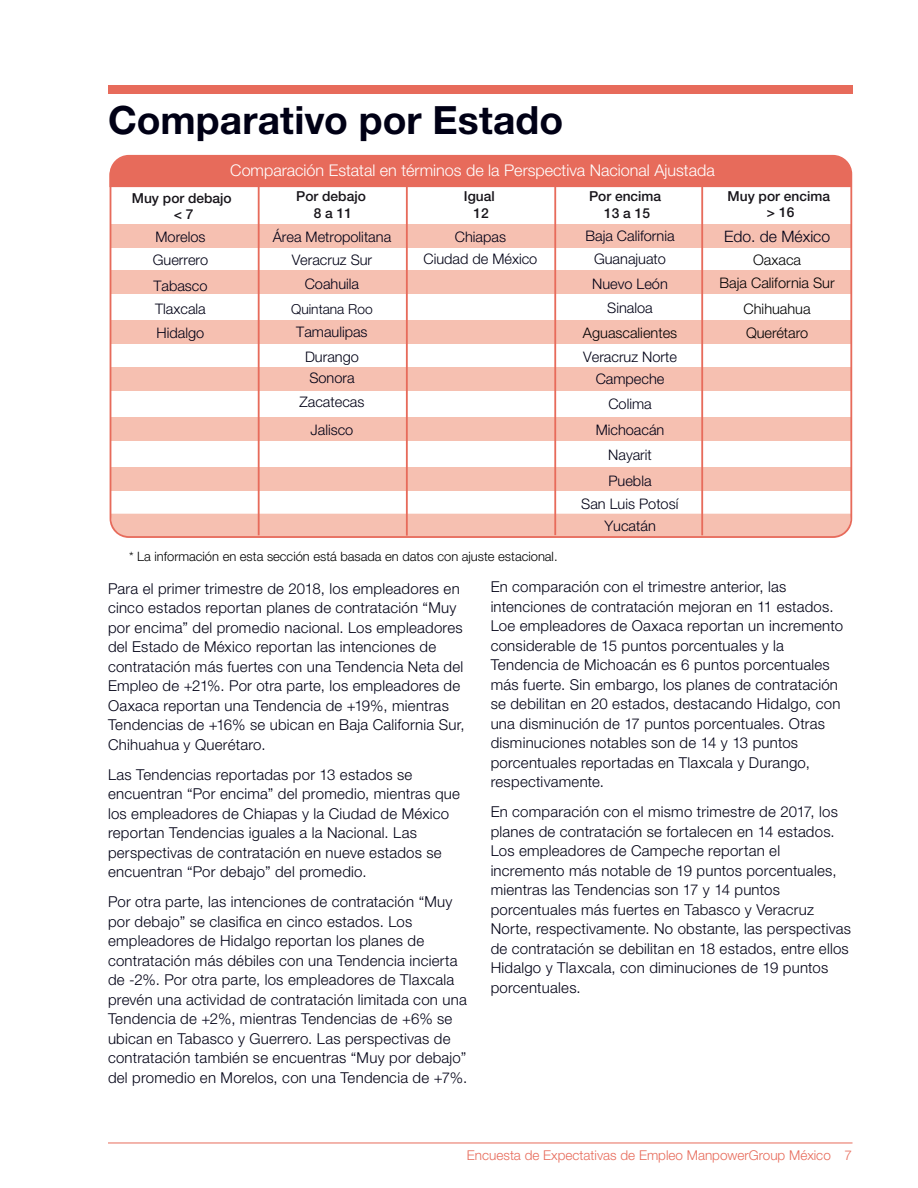
<style>
.page{position:relative;width:918px;height:1188px;background:#fff}
.page>*{position:absolute;margin:0;border:0;box-sizing:border-box;transform-origin:0 0}
.Section_Headings{font:700 39px "Helvetica Neue LT Std";color:#000015}
.t1{font:300 16.2px "Helvetica Neue LT Std";color:#fff}
.t2{font:300 15.75px "Helvetica Neue";color:#000015}
.TEXT{font:300 15px/19.5px "Helvetica Neue LT Std";letter-spacing:.015em;color:#000015}
.t3{font:300 14.55px/23.4px "Helvetica Neue";color:#000015;text-align:center}
.t4{font:300 14.55px/22.6px "Helvetica Neue LT Std";color:#000001}
.t5{font:500 13.8px/16.5px "Helvetica Neue LT Std";color:#17141a;text-align:center}
.t6{font:300 13.8px "Helvetica Neue";color:#000015}
.t7{font:300 13.5px "Helvetica Neue LT Std";color:#e76b5b}
.t8{font:300 12.9px "Helvetica Neue LT Std";color:#000001}
.s1{font-family:"Helvetica Neue";color:#000015}
</style>
<div class="page">
<hr style="left:108px;top:1143px;width:745px;height:1px;background:#e76b5b">
<div style="left:108px;top:85px;width:744px;height:9px;background:#e76b5b"></div>
<div style="left:111px;top:514px;width:740px;height:21px;background:#f6c0b1"></div>
<div style="left:111px;top:224px;width:740px;height:24px;background:#f6c0b1"></div>
<div style="left:111px;top:270px;width:740px;height:24px;background:#f6c0b1"></div>
<div style="left:111px;top:320px;width:740px;height:24px;background:#f6c0b1"></div>
<div style="left:111px;top:367px;width:740px;height:24px;background:#f6c0b1"></div>
<div style="left:111px;top:467px;width:740px;height:24px;background:#f6c0b1"></div>
<div style="left:111px;top:417px;width:740px;height:24px;background:#f6c0b1"></div>
<div style="left:109px;top:156px;width:742px;height:31px;background:#e76b5b"></div>
<div style="left:110px;top:155px;width:742px;height:383px;border:2px solid #e76b5b;border-radius:18px"></div>
<hr style="left:701px;top:186px;width:2px;height:349px;background:#e76b5b">
<hr style="left:554px;top:186px;width:2px;height:349px;background:#e76b5b">
<hr style="left:406px;top:186px;width:2px;height:350px;background:#e76b5b">
<hr style="left:258px;top:186px;width:2px;height:349px;background:#e76b5b">
<p class="Section_Headings" style="left:108px;top:96px;width:457px">Comparativo por Estado</p>
<p class="t1" style="left:230px;top:161px;width:486px">Comparación Estatal en términos de la Perspectiva Nacional Ajustada</p>
<p class="t5" style="left:132px;top:190px;width:101px">Muy por debajo &lt; 7</p>
<p class="t3" style="left:153px;top:224px;width:57px;text-align:left">Morelos<br>Guerrero</p>
<p class="t3" style="left:153px;top:273px;width:56px;text-align:left">Tabasco<br>Tlaxcala<br>Hidalgo</p>
<p class="t5" style="left:296px;top:188px;width:71px">Por debajo<br>8 a 11</p>
<p class="t5" style="left:464px;top:188px;width:32px">Igual<br>12</p>
<p class="t5" style="left:589px;top:188px;width:74px">Por encima<br>13 a 15</p>
<p class="t5" style="left:728px;top:189px;width:104px;line-height:15.8px">Muy por encima &gt; 16</p>
<p class="t3" style="left:273px;top:224px;width:120px">Área Metropolitana<br>Veracruz Sur<br>Coahuila</p>
<p class="t6" style="left:291px;top:298px;width:83px">Quintana Roo</p>
<p class="t3" style="left:296px;top:319px;width:73px">Tamaulipas</p>
<p class="t3" style="left:305px;top:344px;width:55px">Durango</p>
<p class="t3" style="left:309px;top:365px;width:47px">Sonora</p>
<p class="t3" style="left:300px;top:389px;width:66px">Zacatecas</p>
<p class="t3" style="left:311px;top:417px;width:44px">Jalisco</p>
<p class="t3" style="left:423px;top:224px;width:115px;line-height:22.6px">Chiapas<br>Ciudad de México</p>
<p class="t3" style="left:585px;top:223px;width:91px">Baja California</p>
<p class="t2" style="left:724px;top:223px;width:108px">Edo. de México</p>
<p class="t3" style="left:594px;top:246px;width:73px">Guanajuato</p>
<p class="t3" style="left:592px;top:271px;width:77px">Nuevo León</p>
<p class="t3" style="left:607px;top:296px;width:47px">Sinaloa</p>
<p class="t4" style="left:583px;top:320px;width:96px;line-height:23.9px">Aguascalientes<br><span class="s1">Veracruz Norte</span></p>
<p class="t3" style="left:596px;top:365px;width:70px;line-height:25px">Campeche<br>Colima</p>
<p class="t3" style="left:596px;top:416px;width:70px;line-height:25.8px">Michoacán<br>Nayarit</p>
<p class="t3" style="left:581px;top:469px;width:99px;line-height:22.6px">Puebla<br>San Luis Potosí</p>
<p class="t3" style="left:604px;top:514px;width:53px">Yucatán</p>
<p class="t4" style="left:720px;top:248px;width:117px;text-align:center">Oaxaca<br>Baja California Sur</p>
<p class="t4" style="left:744px;top:296px;width:69px;line-height:24.3px">Chihuahua<br>Querétaro</p>
<p class="t8" style="left:129px;top:548px;width:430px">* La información en esta sección está basada en datos con ajuste estacional.</p>
<p class="TEXT" style="left:108px;top:578px;width:358px">Para el primer trimestre de 2018, los empleadores en cinco estados reportan planes de contratación “Muy por encima” del promedio nacional. Los empleadores del Estado de México reportan las intenciones de contratación más fuertes con una Tendencia Neta del Empleo de +21%. Por otra parte, los empleadores de Oaxaca reportan una Tendencia de +19%, mientras Tendencias de +16% se ubican en Baja California Sur, Chihuahua y Querétaro.</p>
<p class="TEXT" style="left:108px;top:764px;width:354px">Las Tendencias reportadas por 13 estados se encuentran “Por encima” del promedio, mientras que los empleadores de Chiapas y la Ciudad de México reportan Tendencias iguales a la Nacional. Las perspectivas de contratación en nueve estados se encuentran “Por debajo” del promedio.</p>
<p class="TEXT" style="left:108px;top:892px;width:361px">Por otra parte, las intenciones de contratación “Muy por debajo” se clasifica en cinco estados. Los empleadores de Hidalgo reportan los planes de contratación más débiles con una Tendencia incierta de -2%. Por otra parte, los empleadores de Tlaxcala prevén una actividad de contratación limitada con una Tendencia de +2%, mientras Tendencias de +6% se ubican en Tabasco y Guerrero. Las perspectivas de contratación también se encuentras “Muy por debajo” del promedio en Morelos, con una Tendencia de +7%.</p>
<p class="TEXT" style="left:491px;top:577px;width:354px">En comparación con el trimestre anterior, las intenciones de contratación mejoran en 11 estados.<br>Loe empleadores de Oaxaca reportan un incremento considerable de 15 puntos porcentuales y la Tendencia de Michoacán es 6 puntos porcentuales más fuerte. Sin embargo, los planes de contratación se debilitan en 20 estados, destacando Hidalgo, con una disminución de 17 puntos porcentuales. Otras disminuciones notables son de 14 y 13 puntos porcentuales reportadas en Tlaxcala y Durango, respectivamente.</p>
<p class="TEXT" style="left:491px;top:802px;width:362px">En comparación con el mismo trimestre de 2017, los planes de contratación se fortalecen en 14 estados.<br>Los empleadores de Campeche reportan el incremento más notable de 19 puntos porcentuales, mientras las Tendencias son 17 y 14 puntos porcentuales más fuertes en Tabasco y Veracruz Norte, respectivamente. No obstante, las perspectivas de contratación se debilitan en 18 estados, entre ellos Hidalgo y Tlaxcala, con diminuciones de 19 puntos porcentuales.</p>
<p class="t7" style="left:467px;top:1147px;width:387px">Encuesta de Expectativas de Empleo ManpowerGroup México 7</p>
</div>
